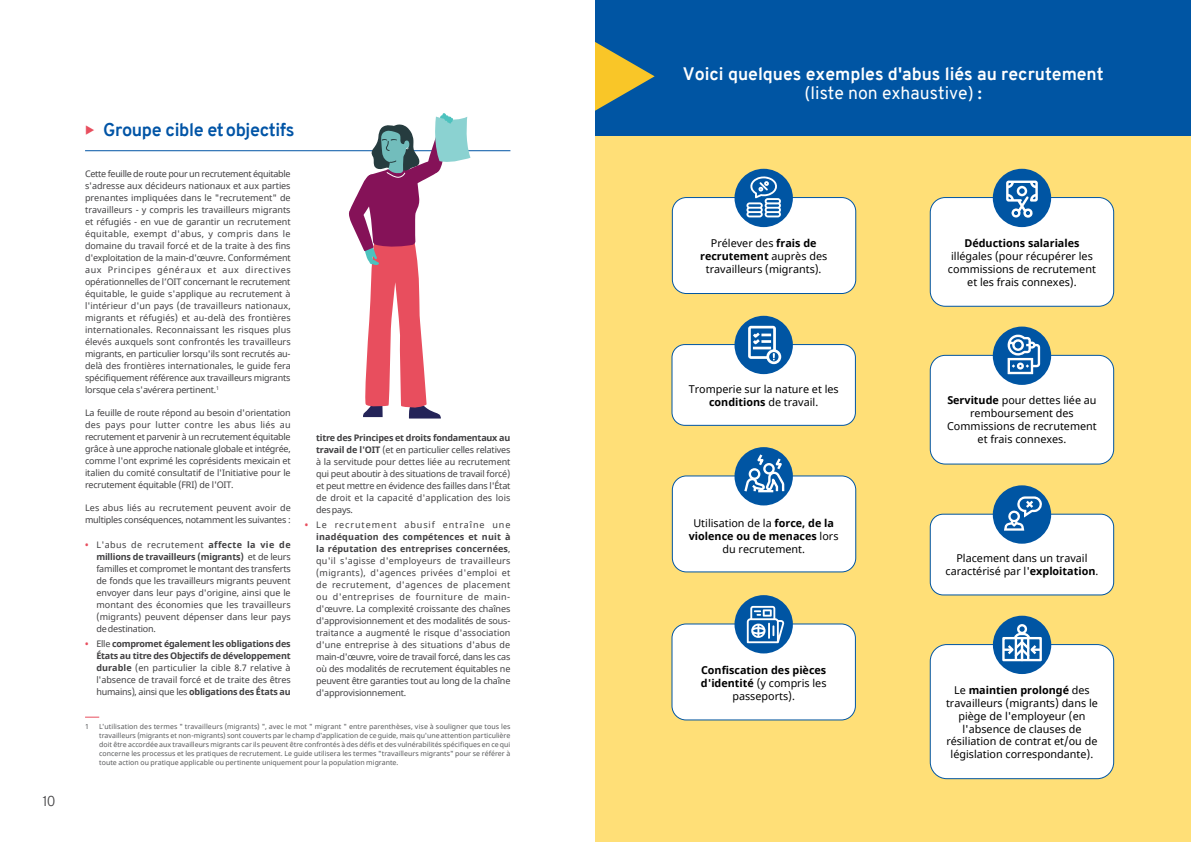
<style>
.page{position:relative;width:1191px;height:842px;background:#fff}
.page>*{position:absolute;margin:0;border:0;box-sizing:border-box;transform-origin:0 0}
.t1{font:700 18px "Overpass";letter-spacing:-.02em;color:#0054a6}
.t2{font:700 17.6px/18.6px "Overpass";color:#fff;text-align:center}
.t3{font:300 14px "Overpass";color:#414042}
.t4{font:10.8px/12.9px "Noto Sans";color:#000;text-align:center}
.t5{font:700 10.8px/12.9px "Noto Sans";color:#000;text-align:center}
.t6{font:9px/12px "Noto Sans";letter-spacing:-.02em;color:#414042;text-align:justify}
.t7{font:700 9px/12px "Noto Sans";letter-spacing:-.025em;color:#414042;text-align:justify}
.t8{font:7px/9px "Noto Sans";color:#58595b;text-align:justify}
.s1{font-weight:700;color:#e84e5e}
.s2{font-weight:700}
.s3{color:#e84e5e}
.s4{font-weight:400}
</style>
<div class="page">
<hr style="left:85px;top:150px;width:425px;height:1px;background:#0054a6">
<svg style="left:85px;top:717px;width:14px;height:1px"></svg>
<div style="left:595px;top:0;width:596px;height:842px;background:#ffdf77"></div>
<div style="left:672px;top:345px;width:183px;height:80px;background:#fff;border-radius:13px"></div>
<div style="left:671px;top:344px;width:185px;height:82px;border:1px solid #0055a3;border-radius:13px"></div>
<div style="left:672px;top:624px;width:183px;height:96px;background:#fff;border-radius:14px"></div>
<div style="left:671px;top:623px;width:185px;height:97px;border:1px solid #0055a3;border-radius:14px"></div>
<div style="left:672px;top:476px;width:183px;height:96px;background:#fff;border-radius:14px"></div>
<div style="left:672px;top:475px;width:184px;height:97px;border:1px solid #0055a3;border-radius:14px"></div>
<div style="left:672px;top:198px;width:183px;height:95px;background:#fff;border-radius:14px"></div>
<div style="left:672px;top:197px;width:184px;height:97px;border:1px solid #0055a3;border-radius:14px"></div>
<div style="left:930px;top:198px;width:183px;height:108px;background:#fff;border-radius:15px"></div>
<div style="left:929px;top:197px;width:185px;height:110px;border:1px solid #0055a3;border-radius:15px"></div>
<div style="left:930px;top:355px;width:183px;height:109px;background:#fff;border-radius:15px"></div>
<div style="left:929px;top:355px;width:185px;height:109px;border:1px solid #0055a3;border-radius:15px"></div>
<div style="left:930px;top:514px;width:183px;height:81px;background:#fff;border-radius:13px"></div>
<div style="left:929px;top:514px;width:185px;height:81px;border:1px solid #0055a3;border-radius:13px"></div>
<div style="left:930px;top:644px;width:183px;height:135px;background:#fff;border-radius:17px"></div>
<div style="left:929px;top:644px;width:185px;height:135px;border:1px solid #0055a3;border-radius:17px"></div>
<div style="left:595px;top:0;width:596px;height:136px;background:#0055a3"></div>
<div style="left:992px;top:169px;width:59px;height:58px;background:#0055a3;border-radius:50%"></div>
<svg style="left:1006px;top:181px;width:31px;height:37px"></svg>
<div style="left:734px;top:595px;width:59px;height:58px;background:#0055a3;border-radius:50%"></div>
<svg style="left:747px;top:606px;width:37px;height:37px"></svg>
<div style="left:734px;top:316px;width:59px;height:58px;background:#0055a3;border-radius:50%"></div>
<svg style="left:748px;top:326px;width:33px;height:38px"></svg>
<div style="left:734px;top:169px;width:59px;height:58px;background:#0055a3;border-radius:50%"></div>
<svg style="left:746px;top:176px;width:35px;height:41px"></svg>
<svg style="left:595px;top:42px;width:59px;height:69px"></svg>
<div style="left:992px;top:327px;width:59px;height:58px;background:#0055a3;border-radius:50%"></div>
<svg style="left:1007px;top:335px;width:33px;height:39px"></svg>
<div style="left:992px;top:485px;width:59px;height:59px;background:#0055a3;border-radius:50%"></div>
<svg style="left:1004px;top:496px;width:38px;height:35px"></svg>
<div style="left:993px;top:616px;width:58px;height:58px;background:#0055a3;border-radius:50%"></div>
<div style="left:1017px;top:624px;width:10px;height:10px;border:2px solid #fff;border-radius:50%"></div>
<div style="left:1002px;top:637px;width:21px;height:24px;border:2px solid #fff"></div>
<hr style="left:1014px;top:639px;width:3px;height:21px;background:#fff">
<div style="left:1021px;top:637px;width:20px;height:24px;border:2px solid #fff"></div>
<hr style="left:1027px;top:639px;width:2px;height:21px;background:#fff">
<svg style="left:1003px;top:632px;width:37px;height:27px"></svg>
<div style="left:734px;top:447px;width:59px;height:58px;background:#0055a3;border-radius:50%"></div>
<svg style="left:743px;top:452px;width:43px;height:41px"></svg>
<svg style="left:348px;top:113px;width:122px;height:305px"></svg>
<h3 class="t3" style="left:43px;top:791px;width:15px">10</h3>
<h1 class="t1" style="left:103px;top:117px;width:193px">Groupe cible etobjectifs</h1>
<p class="t6" style="left:85px;top:168px;width:207px">Cette feuille de route pour un recrutement équitable s'adresse aux décideurs nationaux et aux parties prenantes impliquées dans le "recrutement" de travailleurs - y compris les travailleurs migrants et réfugiés - en vue de garantir un recrutement équitable, exempt d'abus, y compris dans le domaine du travail forcé et de la traite à des fins d'exploitation de la main-d'œuvre. Conformément aux Principes généraux et aux directives opérationnelles de l’OIT concernant le recrutement équitable, le guide s'applique au recrutement à l'intérieur d'un pays (de travailleurs nationaux, migrants et réfugiés) et au-delà des frontières internationales. Reconnaissant les risques plus élevés auxquels sont confrontés les travailleurs migrants, en particulier lorsqu'ils sont recrutés au&shy;delà des frontières internationales, le guide fera spécifiquement référence aux travailleurs migrants lorsque cela s'avérera pertinent.<sup>1</sup></p>
<p class="t6" style="left:85px;top:407px;width:207px">La feuille de route répond au besoin d'orientation des pays pour lutter contre les abus liés au recrutement et parvenir à un recrutement équitable grâce à une approche nationale globale et intégrée, comme l'ont exprimé les coprésidents mexicain et italien du comité consultatif de l'Initiative pour le recrutement équitable (FRI) de l'OIT.</p>
<p class="t6" style="left:85px;top:502px;width:207px">Les abus liés au recrutement peuvent avoir de multiples conséquences, notamment les suivantes :</p>
<p class="t6" style="left:96px;top:539px;width:196px;text-indent:-11px"><span class="s1">•</span> L'abus de recrutement <span class="s2">affecte la vie de millions de travailleurs (migrants)</span> et de leurs familles et compromet le montant des transferts de fonds que les travailleurs migrants peuvent envoyer dans leur pays d'origine, ainsi que le montant des économies que les travailleurs (migrants) peuvent dépenser dans leur pays dedestination.</p>
<p class="t7" style="left:96px;top:638px;width:196px;text-indent:-11px"><span class="s3">•</span> <span class="s4">Elle</span> compromet également les obligations des États au titre des Objectifs de développement durable <span class="s4">(en particulier la cible 8.7 relative à l'absence de travail forcé et de traite des êtres humains), ainsi que les</span> obligations des États au</p>
<p class="t6" style="left:316px;top:432px;width:196px"><span class="s2">titre des Principes et droits fondamentaux au travail de l'OIT</span> (et en particulier celles relatives à la servitude pour dettes liée au recrutement qui peut aboutir à des situations de travail forcé) et peut mettre en évidence des failles dans l'État de droit et la capacité d'application des lois despays.</p>
<p class="t6" style="left:316px;top:519px;width:196px;text-indent:-11px"><span class="s1">•</span> Le recrutement abusif entraîne une <span class="s2">inadéquation des compétences et nuit à la réputation des entreprises concernées</span>, qu'il s'agisse d'employeurs de travailleurs (migrants), d'agences privées d'emploi et de recrutement, d'agences de placement ou d'entreprises de fourniture de main&shy;d'œuvre. La complexité croissante des chaînes d'approvisionnement et des modalités de sous&shy;traitance a augmenté le risque d'association d'une entreprise à des situations d'abus de main-d'œuvre, voire de travail forcé, dans les cas où des modalités de recrutement équitables ne peuvent être garanties tout au long de la chaîne d'approvisionnement.</p>
<p class="t8" style="left:85px;top:722px;width:5px">1</p>
<p class="t8" style="left:99px;top:722px;width:413px">L'utilisation des termes " travailleurs (migrants) ", avec le mot " migrant " entre parenthèses, vise à souligner que tous les travailleurs (migrants et non-migrants) sont couverts par le champ d'application de ce guide, mais qu'une attention particulière doit être accordée aux travailleurs migrants car ils peuvent être confrontés à des défis et des vulnérabilités spécifiques en ce qui concerne les processus et les pratiques de recrutement. Le guide utilisera les termes "travailleurs migrants" pour se référer à toute action ou pratique applicable ou pertinente uniquement pour la population migrante.</p>
<h2 class="t2" style="left:683px;top:65px;width:422px">Voici quelques exemples d'abus liés au recrutement <span class="s4">(liste non exhaustive)</span> :</h2>
<p class="t4" style="left:700px;top:237px;width:129px">Prélever des <span class="s2">frais de recrutement</span> auprès des travailleurs (migrants).</p>
<p class="t4" style="left:688px;top:383px;width:151px">Tromperie sur la nature et les <span class="s2">conditions</span> de travail.</p>
<p class="t4" style="left:689px;top:517px;width:151px">Utilisation de la <span class="s2">force, de la violence ou de menaces</span> lors du recrutement.</p>
<p class="t5" style="left:701px;top:664px;width:127px">Confiscation des pièces d'identité <span class="s4">(y compris les passeports).</span></p>
<p class="t5" style="left:964px;top:237px;width:117px">Déductions salariales</p>
<p class="t4" style="left:948px;top:250px;width:149px">illégales (pour récupérer les commissions de recrutement et les frais connexes).</p>
<p class="t4" style="left:947px;top:394px;width:151px"><span class="s2">Servitude</span> pour dettes liée au remboursement des<br>Commissions de recrutement et frais connexes.</p>
<p class="t4" style="left:945px;top:552px;width:154px">Placement dans un travail caractérisé par l'<span class="s2">exploitation</span>.</p>
<p class="t4" style="left:946px;top:684px;width:153px">Le <span class="s2">maintien prolongé</span> des travailleurs (migrants) dans le piège de l'employeur (en l'absence de clauses de résiliation de contrat et/ou de législation correspondante).</p>
</div>
